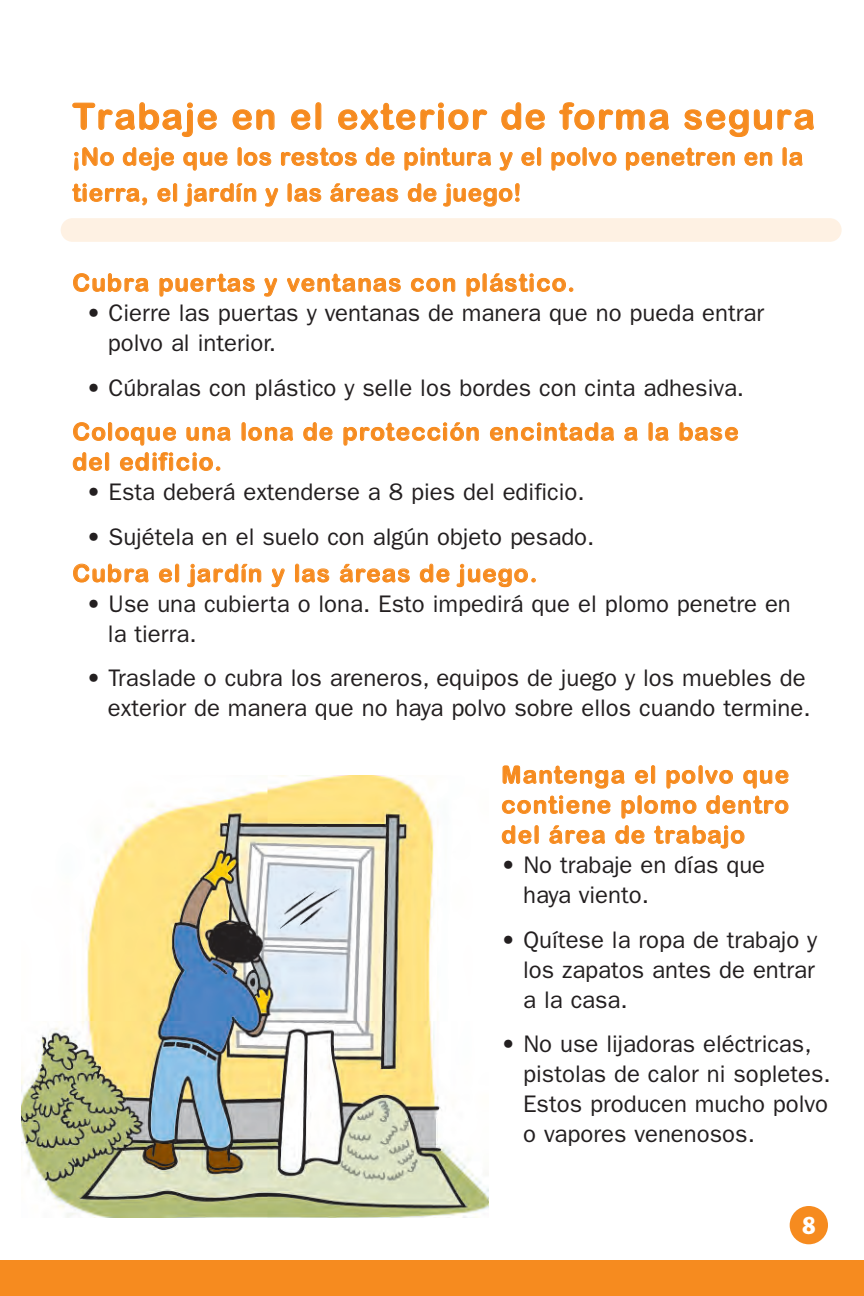
<style>
.page{position:relative;width:864px;height:1296px;background:#fff}
.page>*{position:absolute;margin:0;border:0;box-sizing:border-box;transform-origin:0 0}
.t1{font:36px "Arial Rounded MT Bold";letter-spacing:.05em;color:#f68b1f}
.t2{font:24px/30px "Franklin Gothic";color:#231f20}
.t3{font:24px/30px "Arial Rounded MT Bold";letter-spacing:.04em;color:#f68b1f}
.t4{font:condensed 24px "Franklin Gothic";color:#fff}
</style>
<div class="page">
<div style="left:0;top:1260px;width:864px;height:36px;background:#f68b1f"></div>
<div style="left:790px;top:1206px;width:38px;height:38px;background:#f68b1f;border-radius:50%"></div>
<img style="left:22px;top:775px;width:466px;height:443px">
<div style="left:61px;top:218px;width:781px;height:24px;background:#fef1e3;border-radius:12px"></div>
<h1 class="t1" style="left:73px;top:95px;width:744px">Trabaje en el exterior de forma segura</h1>
<p class="t3" style="left:72px;top:139px;width:732px;line-height:36px">¡No deje que los restos de pintura y el polvo penetren en la tierra, el jardín y las áreas de juego!</p>
<p class="t3" style="left:72px;top:268px;width:504px">Cubra puertas y ventanas con plástico.</p>
<p class="t2" style="left:108px;top:298px;width:658px;text-indent:-22px">• Cierre las puertas y ventanas de manera que no pueda entrar polvo al interior.</p>
<p class="t2" style="left:86px;top:373px;width:659px">• Cúbralas con plástico y selle los bordes con cinta adhesiva.</p>
<p class="t3" style="left:72px;top:417px;width:668px">Coloque una lona de protección encintada a la base del edificio.</p>
<p class="t2" style="left:86px;top:477px;width:500px">• Esta deberá extenderse a 8 pies del edificio.</p>
<p class="t2" style="left:86px;top:521px;width:510px">• Sujétela en el suelo con algún objeto pesado.</p>
<p class="t3" style="left:72px;top:558px;width:467px">Cubra el jardín y las áreas de juego.</p>
<p class="t2" style="left:108px;top:589px;width:685px;text-indent:-22px">• Use una cubierta o lona. Esto impedirá que el plomo penetre en la tierra.</p>
<p class="t2" style="left:86px;top:663px;width:726px;text-align:right">• Traslade o cubra los areneros, equipos de juego y los muebles de exterior de manera que no haya polvo sobre ellos cuando termine.</p>
<p class="t3" style="left:501px;top:760px;width:289px;text-align:justify">Mantenga el polvo que contiene plomo dentro del área de trabajo</p>
<p class="t2" style="left:523px;top:850px;width:244px;text-indent:-22px">• No trabaje en días que haya viento.</p>
<p class="t2" style="left:523px;top:925px;width:297px;text-indent:-22px">• Quítese la ropa de trabajo y los zapatos antes de entrar a la casa.</p>
<p class="t2" style="left:523px;top:1029px;width:309px;text-indent:-22px">• No use lijadoras eléctricas, pistolas de calor ni sopletes.<br>Estos producen mucho polvo o vapores venenosos.</p>
<p class="t4" style="left:802px;top:1217px;width:14px">8</p>
</div>
